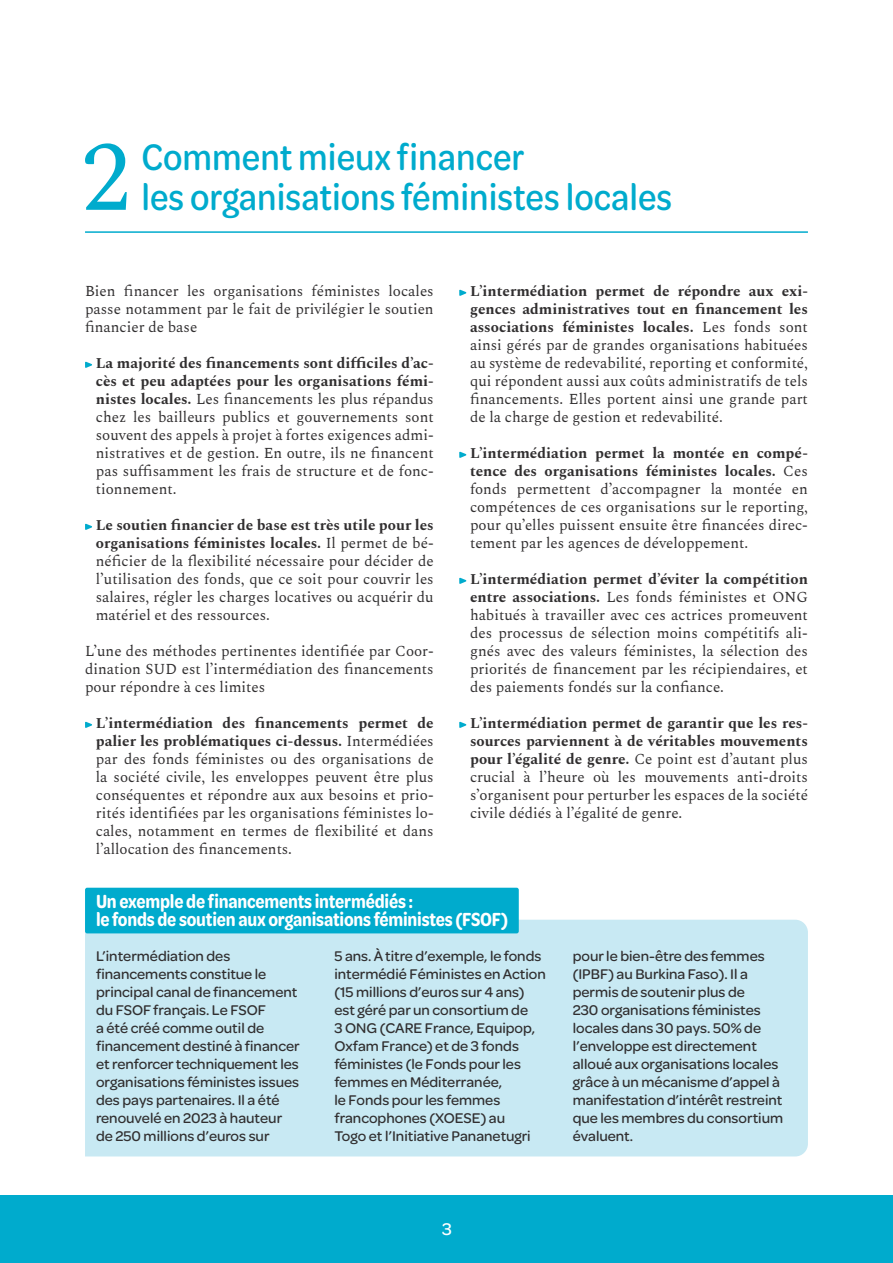
<style>
.page{position:relative;width:893px;height:1263px;background:#fff}
.page>*{position:absolute;margin:0;border:0;box-sizing:border-box;transform-origin:0 0}
.t1{font:99px "Spectral";color:#00abcd}
.t2{font:500 39.45px/39.5px "Omnes Cond";color:#00abcd}
.Texte_courant{font:600 20.25px/18px "Omnes Cond";letter-spacing:-.01em;color:#fff}
.t3{font:500 18px "Omnes";color:#fff}
.Texte_courant-2{font:15px/18px "Spectral";color:#312f30;text-align:justify}
.Texte_courant-3{font:500 15px/18px "Omnes";color:#312f30}
.s1{font-weight:700}
</style>
<div class="page">
<div style="left:0;top:1196px;width:893px;height:67px;background:#00abcd"></div>
<div style="left:85px;top:920px;width:723px;height:236px;background:#c8e9f3"></div>
<div style="left:85px;top:888px;width:434px;height:45px;background:#00abcd;border-radius:2px"></div>
<svg style="left:85px;top:362px;width:7px;height:6px"></svg>
<svg style="left:85px;top:524px;width:7px;height:6px"></svg>
<svg style="left:85px;top:722px;width:7px;height:6px"></svg>
<svg style="left:459px;top:290px;width:7px;height:6px"></svg>
<svg style="left:459px;top:452px;width:7px;height:6px"></svg>
<svg style="left:459px;top:578px;width:7px;height:6px"></svg>
<svg style="left:459px;top:722px;width:7px;height:6px"></svg>
<hr style="left:85px;top:231px;width:723px;height:2px;background:#00abcd">
<p class="t1" style="left:81px;top:105px;width:51px">2</p>
<p class="t2" style="left:141px;top:136px;width:532px">Comment mieux financer<br>les organisations féministes locales</p>
<p class="Texte_courant-2" style="left:85px;top:281px;width:350px">Bien financer les organisations féministes locales passe notamment par le fait de privilégier le soutien financier de base</p>
<p class="Texte_courant-2" style="left:96px;top:353px;width:339px"><span class="s1">La majorité des financements sont difficiles d’ac&shy;cès et peu adaptées pour les organisations fémi&shy;nistes locales.</span> Les financements les plus répandus chez les bailleurs publics et gouvernements sont souvent des appels à projet à fortes exigences admi&shy;nistratives et de gestion. En outre, ils ne financent pas suffisamment les frais de structure et de fonc&shy;tionnement.</p>
<p class="Texte_courant-2" style="left:96px;top:515px;width:339px"><span class="s1">Le soutien financier de base est très utile pour les organisations féministes locales.</span> Il permet de bé&shy;néficier de la flexibilité nécessaire pour décider de l’utilisation des fonds, que ce soit pour couvrir les salaires, régler les charges locatives ou acquérir du matériel et des ressources.</p>
<p class="Texte_courant-2" style="left:85px;top:641px;width:350px">L’une des méthodes pertinentes identifiée par Coor&shy;dination SUD est l’intermédiation des financements pour répondre à ces limites</p>
<p class="Texte_courant-2" style="left:96px;top:713px;width:339px"><span class="s1">L’intermédiation des financements permet de palier les problématiques ci-dessus.</span> Intermédiées par des fonds féministes ou des organisations de la société civile, les enveloppes peuvent être plus conséquentes et répondre aux aux besoins et prio&shy;rités identifiées par les organisations féministes lo&shy;cales, notamment en termes de flexibilité et dans l’allocation des financements.</p>
<p class="Texte_courant-2" style="left:470px;top:281px;width:339px"><span class="s1">L’intermédiation permet de répondre aux exi&shy;gences administratives tout en financement les associations féministes locales.</span> Les fonds sont ainsi gérés par de grandes organisations habituées au système de redevabilité, reporting et conformité, qui répondent aussi aux coûts administratifs de tels financements. Elles portent ainsi une grande part de la charge de gestion et redevabilité.</p>
<p class="Texte_courant-2" style="left:470px;top:443px;width:339px"><span class="s1">L’intermédiation permet la montée en compé&shy;tence des organisations féministes locales.</span> Ces fonds permettent d’accompagner la montée en compétences de ces organisations sur le reporting, pour qu’elles puissent ensuite être financées direc&shy;tement par les agences de développement.</p>
<p class="Texte_courant-2" style="left:470px;top:569px;width:339px"><span class="s1">L’intermédiation permet d’éviter la compétition entre associations.</span> Les fonds féministes et ONG habitués à travailler avec ces actrices promeuvent des processus de sélection moins compétitifs ali&shy;gnés avec des valeurs féministes, la sélection des priorités de financement par les récipiendaires, et des paiements fondés sur la confiance.</p>
<p class="Texte_courant-2" style="left:470px;top:713px;width:339px"><span class="s1">L’intermédiation permet de garantir que les res&shy;sources parviennent à de véritables mouvements pour l’égalité de genre.</span> Ce point est d’autant plus crucial à l’heure où les mouvements anti-droits s’organisent pour perturber les espaces de la société civile dédiés à l’égalité de genre.</p>
<p class="Texte_courant" style="left:96px;top:891px;width:413px">Un exemple de financements intermédiés :<br>le fonds de soutien aux organisations féministes (FSOF)</p>
<p class="Texte_courant-3" style="left:96px;top:946px;width:205px">L’intermédiation des financements constitue le principal canal de financement du FSOF français. Le FSOF<br>a été créé comme outil de financement destiné à financer et renforcer techniquement les organisations féministes issues des pays partenaires. Il a été renouvelé en 2023 à hauteur de 250 millions d’euros sur</p>
<p class="Texte_courant-3" style="left:334px;top:946px;width:213px">5 ans. À titre d’exemple, le fonds intermédié Féministes en Action (15 millions d’euros sur 4 ans) est géré par un consortium de<br>3 ONG (CARE France, Equipop,<br>Oxfam France) et de 3 fonds féministes (le Fonds pour les femmes en Méditerranée,<br>le Fonds pour les femmes francophones (XOESE) au<br>Togo et l’Initiative Pananetugri</p>
<p class="Texte_courant-3" style="left:573px;top:946px;width:212px">pour le bien-être des femmes (IPBF) au Burkina Faso). Il a permis de soutenir plus de<br>230 organisations féministes locales dans 30 pays. 50% de l’enveloppe est directement alloué aux organisations locales grâce à un mécanisme d’appel à manifestation d’intérêt restreint que les membres du consortium évaluent.</p>
<p class="t3" style="left:442px;top:1217px;width:11px">3</p>
</div>
